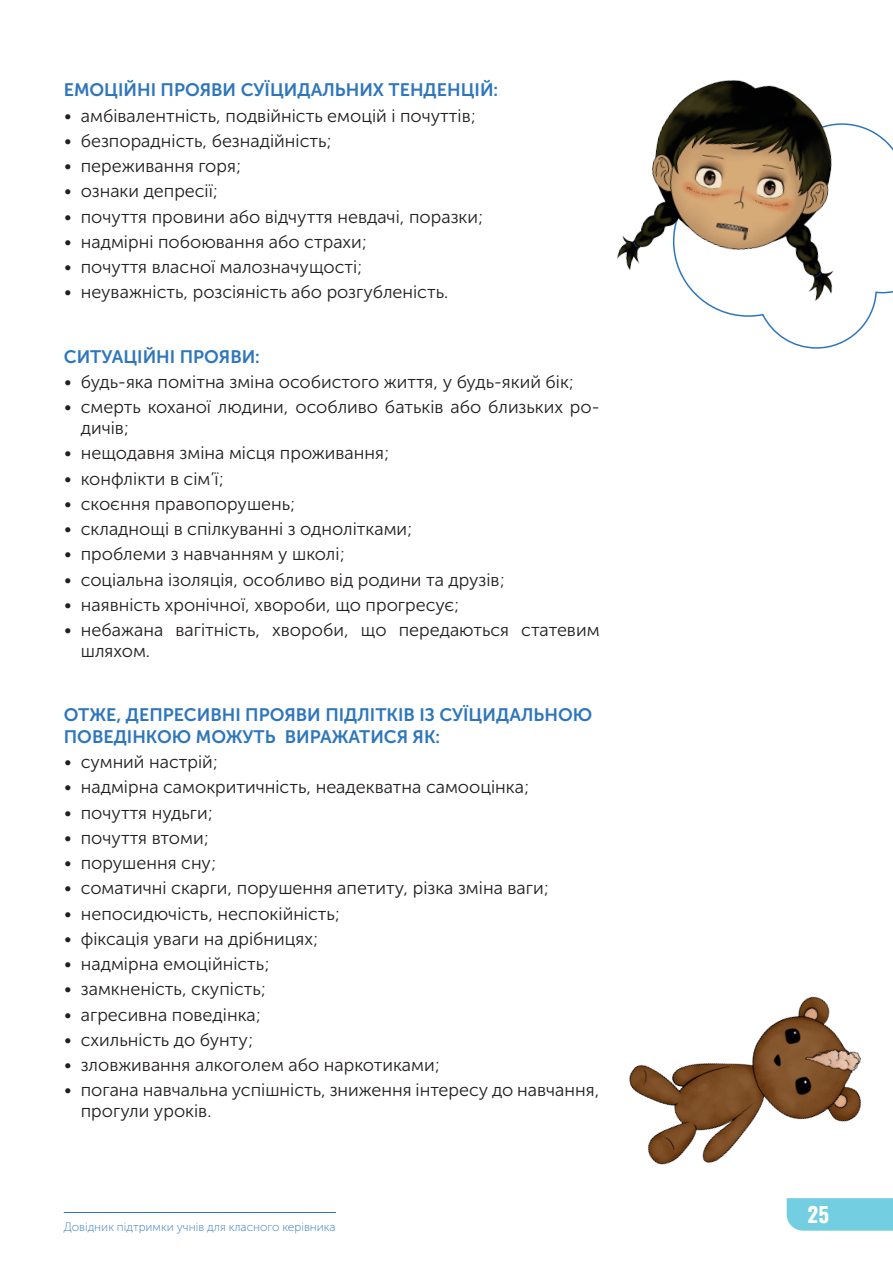
<style>
.page{position:relative;width:893px;height:1263px;background:#fff}
.page>*{position:absolute;margin:0;border:0;box-sizing:border-box;transform-origin:0 0}
.t1{font:700 21px "Oswald";color:#fff}
.t2{font:18px/21px "Museo Sans Cyrl 300";color:#231f20}
.Text{font:18px/21.6px "Museo Sans Cyrl 700";color:#2e76bc}
.t3{font:12px "Museo Sans Cyrl 100";color:#2e76bc}
</style>
<div class="page">
<img style="left:617px;top:80px;width:276px;height:269px">
<img style="left:629px;top:996px;width:232px;height:221px">
<svg style="left:787px;top:1198px;width:106px;height:33px;background:#76cfe0"></svg>
<hr style="left:64px;top:1212px;width:272px;height:1px;background:#2e76bc">
<p class="Text" style="left:64px;top:79px;width:436px">ЕМОЦІЙНІ ПРОЯВИ СУЇЦИДАЛЬНИХ ТЕНДЕНЦІЙ:</p>
<p class="t2" style="left:64px;top:105px;width:414px">• амбівалентність, подвійність емоцій і почуттів;</p>
<p class="t2" style="left:64px;top:130px;width:269px">• безпорадність, безнадійність;</p>
<p class="t2" style="left:64px;top:156px;width:179px">• переживання горя;</p>
<p class="t2" style="left:64px;top:181px;width:156px">• ознаки депресії;</p>
<p class="t2" style="left:64px;top:206px;width:421px">• почуття провини або відчуття невдачі, поразки;</p>
<p class="t2" style="left:64px;top:231px;width:305px">• надмірні побоювання або страхи;</p>
<p class="t2" style="left:64px;top:257px;width:300px">• почуття власної малозначущості;</p>
<p class="t2" style="left:64px;top:282px;width:386px">• неуважність, розсіяність або розгубленість.</p>
<p class="Text" style="left:64px;top:346px;width:198px">СИТУАЦІЙНІ ПРОЯВИ:</p>
<p class="t2" style="left:64px;top:371px;width:512px">• будь-яка помітна зміна особистого життя, у будь-який бік;</p>
<p class="t2" style="left:81px;top:397px;width:520px;text-indent:-17px">• смерть коханої людини, особливо батьків або близьких ро&shy;дичів;</p>
<p class="t2" style="left:64px;top:443px;width:327px">• нещодавня зміна місця проживання;</p>
<p class="t2" style="left:64px;top:468px;width:162px">• конфлікти в сім’ї;</p>
<p class="t2" style="left:64px;top:493px;width:233px">• скоєння правопорушень;</p>
<p class="t2" style="left:64px;top:519px;width:350px">• складнощі в спілкуванні з однолітками;</p>
<p class="t2" style="left:64px;top:544px;width:282px">• проблеми з навчанням у школі;</p>
<p class="t2" style="left:64px;top:569px;width:442px">• соціальна ізоляція, особливо від родини та друзів;</p>
<p class="t2" style="left:64px;top:594px;width:397px">• наявність хронічної, хвороби, що прогресує;</p>
<p class="t2" style="left:81px;top:620px;width:520px;text-indent:-17px">• небажана вагітність, хвороби, що передаються статевим шляхом.</p>
<p class="Text" style="left:64px;top:704px;width:530px">ОТЖЕ, ДЕПРЕСИВНІ ПРОЯВИ ПІДЛІТКІВ ІЗ СУЇЦИДАЛЬНОЮ<br>ПОВЕДІНКОЮ МОЖУТЬ ВИРАЖАТИСЯ ЯК:</p>
<p class="t2" style="left:64px;top:752px;width:156px">• сумний настрій;</p>
<p class="t2" style="left:64px;top:777px;width:467px">• надмірна самокритичність, неадекватна самооцінка;</p>
<p class="t2" style="left:64px;top:802px;width:151px">• почуття нудьги;</p>
<p class="t2" style="left:64px;top:827px;width:146px">• почуття втоми;</p>
<p class="t2" style="left:64px;top:853px;width:154px">• порушення сну;</p>
<p class="t2" style="left:64px;top:878px;width:486px">• соматичні скарги, порушення апетиту, різка зміна ваги;</p>
<p class="t2" style="left:64px;top:903px;width:278px">• непосидючість, неспокійність;</p>
<p class="t2" style="left:64px;top:928px;width:256px">• фіксація уваги на дрібницях;</p>
<p class="t2" style="left:64px;top:954px;width:207px">• надмірна емоційність;</p>
<p class="t2" style="left:64px;top:979px;width:204px">• замкненість, скупість;</p>
<p class="t2" style="left:64px;top:1004px;width:199px">• агресивна поведінка;</p>
<p class="t2" style="left:64px;top:1029px;width:191px">• схильність до бунту;</p>
<p class="t2" style="left:64px;top:1055px;width:377px">• зловживання алкоголем або наркотиками;</p>
<p class="t2" style="left:81px;top:1080px;width:520px;text-indent:-17px">• погана навчальна успішність, зниження інтересу до навчання, прогули уроків.</p>
<p class="t3" style="left:64px;top:1220px;width:273px">Довідник підтримки учнів для класного керівника</p>
<p class="t1" style="left:808px;top:1196px;width:23px">25</p>
</div>
